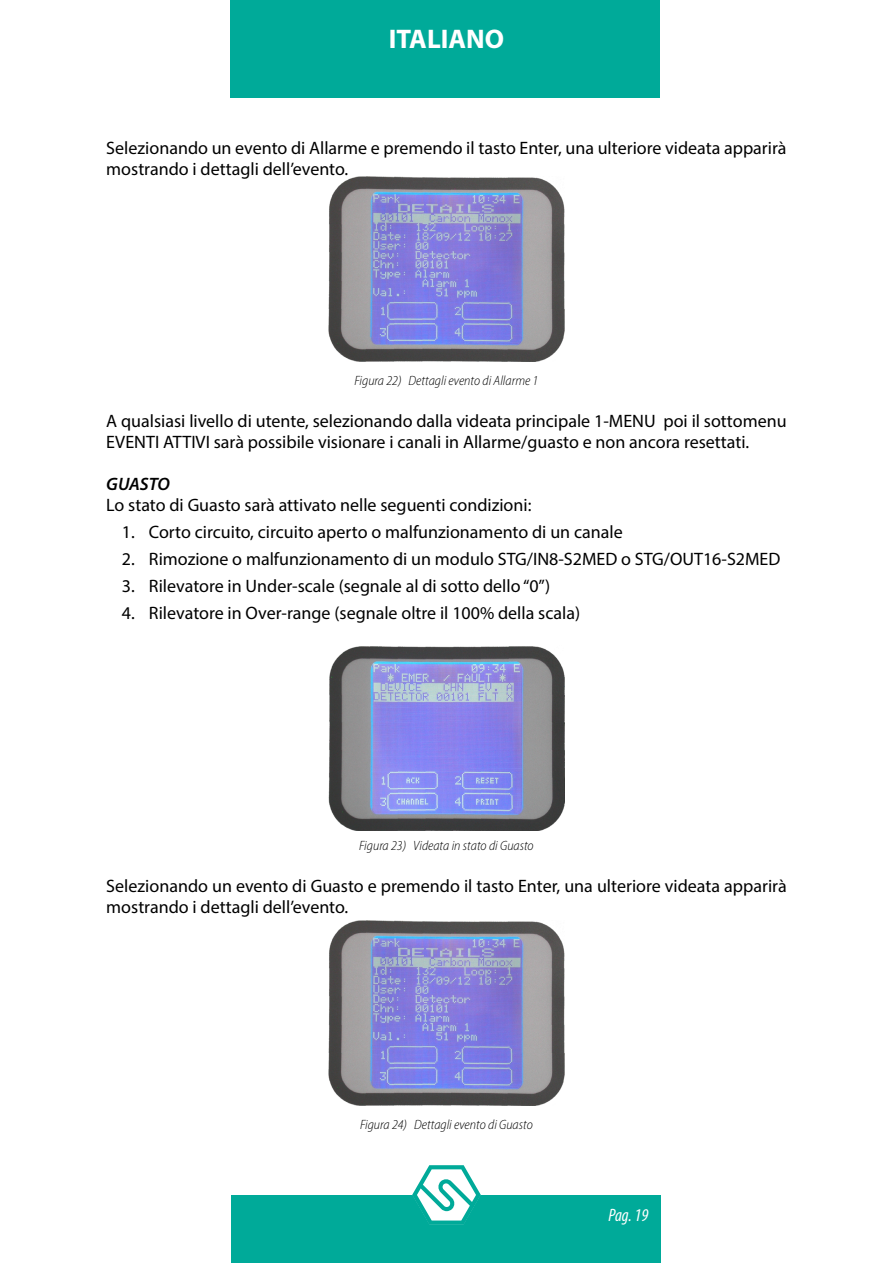
<style>
.page{position:relative;width:893px;height:1263px;background:#fff}
.page>*{position:absolute;margin:0;border:0;box-sizing:border-box;transform-origin:0 0}
.t1{font:700 27px "Myriad Pro";color:#fff}
.t2{font:18px/21px "Myriad Pro";color:#000}
.t3{font:italic condensed 18px "Myriad Pro";color:#fff}
.t4{font:italic 600 18px "Myriad Pro";color:#000}
.t5{font:italic 300 semi-condensed 13.5px "Myriad Pro";color:#000}
</style>
<div class="page">
<div style="left:232px;top:1195px;width:429px;height:68px;background:#0a9"></div>
<div style="left:230px;top:0;width:430px;height:98px;background:#0a9"></div>
<svg style="left:412px;top:1165px;width:69px;height:60px"></svg>
<img style="left:328px;top:177px;width:237px;height:185px">
<img style="left:328px;top:646px;width:237px;height:184px">
<img style="left:328px;top:920px;width:237px;height:185px">
<h1 class="t1" style="left:389px;top:22px;width:117px">ITALIANO</h1>
<p class="t2" style="left:106px;top:137px;width:682px">Selezionando un evento di Allarme e premendo il tasto Enter, una ulteriore videata apparirà mostrando i dettagli dell’evento.</p>
<p class="t5" style="left:354px;top:372px;width:185px">Figura 22) Dettagli evento di Allarme 1</p>
<p class="t2" style="left:106px;top:410px;width:682px">A qualsiasi livello di utente, selezionando dalla videata principale 1-MENU poi il sottomenu<br>EVENTI ATTIVI sarà possibile visionare i canali in Allarme/guasto e non ancora resettati.</p>
<p class="t4" style="left:106px;top:472px;width:65px">GUASTO</p>
<p class="t2" style="left:106px;top:494px;width:427px">Lo stato di Guasto sarà attivato nelle seguenti condizioni:</p>
<p class="t2" style="left:122px;top:521px;width:502px">1. Corto circuito, circuito aperto o malfunzionamento di un canale</p>
<p class="t2" style="left:122px;top:548px;width:660px">2. Rimozione o malfunzionamento di un modulo STG/IN8-S2MED o STG/OUT16-S2MED</p>
<p class="t2" style="left:122px;top:575px;width:430px">3. Rilevatore in Under-scale (segnale al di sotto dello “0”)</p>
<p class="t2" style="left:122px;top:602px;width:460px">4. Rilevatore in Over-range (segnale oltre il 100% della scala)</p>
<p class="t5" style="left:359px;top:837px;width:176px">Figura 23) Videata in stato di Guasto</p>
<p class="t2" style="left:106px;top:875px;width:682px">Selezionando un evento di Guasto e premendo il tasto Enter, una ulteriore videata apparirà mostrando i dettagli dell’evento.</p>
<p class="t5" style="left:360px;top:1116px;width:174px">Figura 24) Dettagli evento di Guasto</p>
<p class="t3" style="left:608px;top:1204px;width:42px">Pag. 19</p>
</div>
